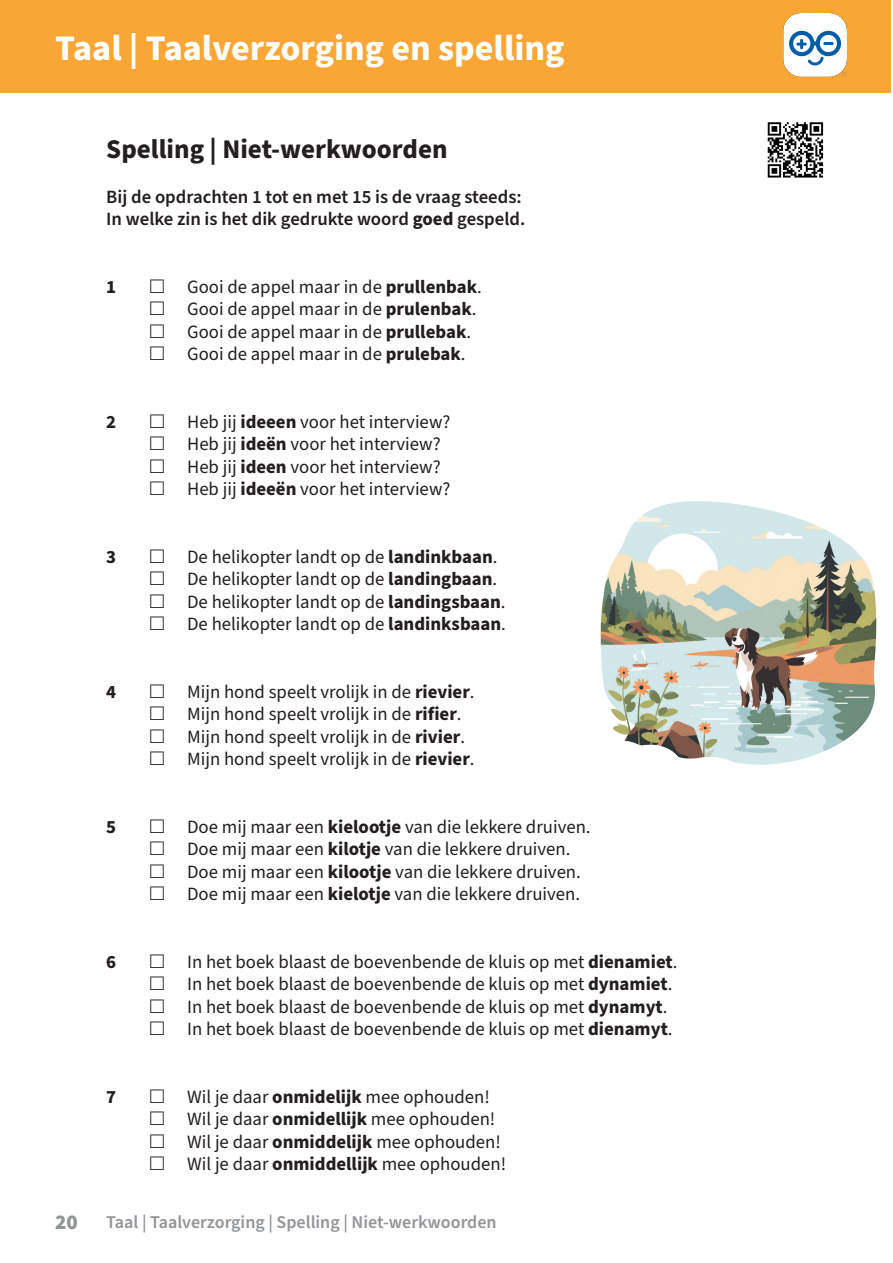
<style>
.page{position:relative;width:893px;height:1263px;background:#fff}
.page>*{position:absolute;margin:0;border:0;box-sizing:border-box;transform-origin:0 0}
.t1{font:700 36px "Source Sans Pro";color:#fff}
.t2{font:700 27px "Source Sans Pro";color:#231f20}
.t3{font:900 21px "Source Sans Pro";color:#929595}
.t4{font:18.75px/22.5px "Source Sans Pro";color:#231f20}
.t5{font:600 18.75px/22.5px "Source Sans Pro";color:#231f20}
.t6{font:700 18.75px "Source Sans Pro";color:#231f20}
.t7{font:600 18px "Source Sans Pro";color:#939598}
.s1{font-weight:700}
</style>
<div class="page">
<div style="left:0;top:0;width:891px;height:92px;background:#faa636"></div>
<img style="left:600px;top:501px;width:277px;height:264px">
<img style="left:767px;top:122px;width:57px;height:56px">
<img style="left:783px;top:13px;width:63px;height:63px">
<h1 class="t1" style="left:55px;top:24px;width:511px">Taal | Taalverzorging en spelling</h1>
<h2 class="t2" style="left:106px;top:130px;width:343px">Spelling | Niet-werkwoorden</h2>
<p class="t5" style="left:106px;top:186px;width:421px">Bij de opdrachten 1 tot en met 15 is de vraag steeds:<br>In welke zin is het dik gedrukte woord <span class="s1">goed</span> gespeld.</p>
<p class="t6" style="left:106px;top:274px;width:11px">1</p>
<p class="t4" style="left:187px;top:276px;width:296px">Gooi de appel maar in de <span class="s1">prullenbak</span>.<br>Gooi de appel maar in de <span class="s1">prulenbak</span>.<br>Gooi de appel maar in de <span class="s1">prullebak</span>.<br>Gooi de appel maar in de <span class="s1">prulebak</span>.</p>
<p class="t6" style="left:106px;top:409px;width:11px">2</p>
<p class="t4" style="left:187px;top:411px;width:265px">Heb jij <span class="s1">ideeen</span> voor het interview?<br>Heb jij <span class="s1">ideën</span> voor het interview?<br>Heb jij <span class="s1">ideen</span> voor het interview?<br>Heb jij <span class="s1">ideeën</span> voor het interview?</p>
<p class="t6" style="left:106px;top:544px;width:11px">3</p>
<p class="t4" style="left:187px;top:546px;width:320px">De helikopter landt op de <span class="s1">landinkbaan</span>.<br>De helikopter landt op de <span class="s1">landingbaan</span>.<br>De helikopter landt op de <span class="s1">landingsbaan</span>.<br>De helikopter landt op de <span class="s1">landinksbaan</span>.</p>
<p class="t6" style="left:106px;top:679px;width:11px">4</p>
<p class="t4" style="left:187px;top:681px;width:289px">Mijn hond speelt vrolijk in de <span class="s1">rievier</span>.<br>Mijn hond speelt vrolijk in de <span class="s1">rifier</span>.<br>Mijn hond speelt vrolijk in de <span class="s1">rivier</span>.<br>Mijn hond speelt vrolijk in de <span class="s1">rievier</span>.</p>
<p class="t6" style="left:106px;top:814px;width:11px">5</p>
<p class="t4" style="left:187px;top:816px;width:405px">Doe mij maar een <span class="s1">kielootje</span> van die lekkere druiven.<br>Doe mij maar een <span class="s1">kilotje</span> van die lekkere druiven.<br>Doe mij maar een <span class="s1">kilootje</span> van die lekkere druiven.<br>Doe mij maar een <span class="s1">kielotje</span> van die lekkere druiven.</p>
<p class="t6" style="left:106px;top:949px;width:11px">6</p>
<p class="t4" style="left:187px;top:951px;width:492px">In het boek blaast de boevenbende de kluis op met <span class="s1">dienamiet</span>.<br>In het boek blaast de boevenbende de kluis op met <span class="s1">dynamiet</span>.<br>In het boek blaast de boevenbende de kluis op met <span class="s1">dynamyt</span>.<br>In het boek blaast de boevenbende de kluis op met <span class="s1">dienamyt</span>.</p>
<p class="t6" style="left:106px;top:1084px;width:11px">7</p>
<p class="t4" style="left:187px;top:1086px;width:321px">Wil je daar <span class="s1">onmidelijk</span> mee ophouden!<br>Wil je daar <span class="s1">onmidellijk</span> mee ophouden!<br>Wil je daar <span class="s1">onmiddelijk</span> mee ophouden!<br>Wil je daar <span class="s1">onmiddellijk</span> mee ophouden!</p>
<p class="t3" style="left:55px;top:1208px;width:24px">20</p>
<p class="t7" style="left:106px;top:1210px;width:392px">Taal | Taalverzorging | Spelling | Niet-werkwoorden</p>
</div>
